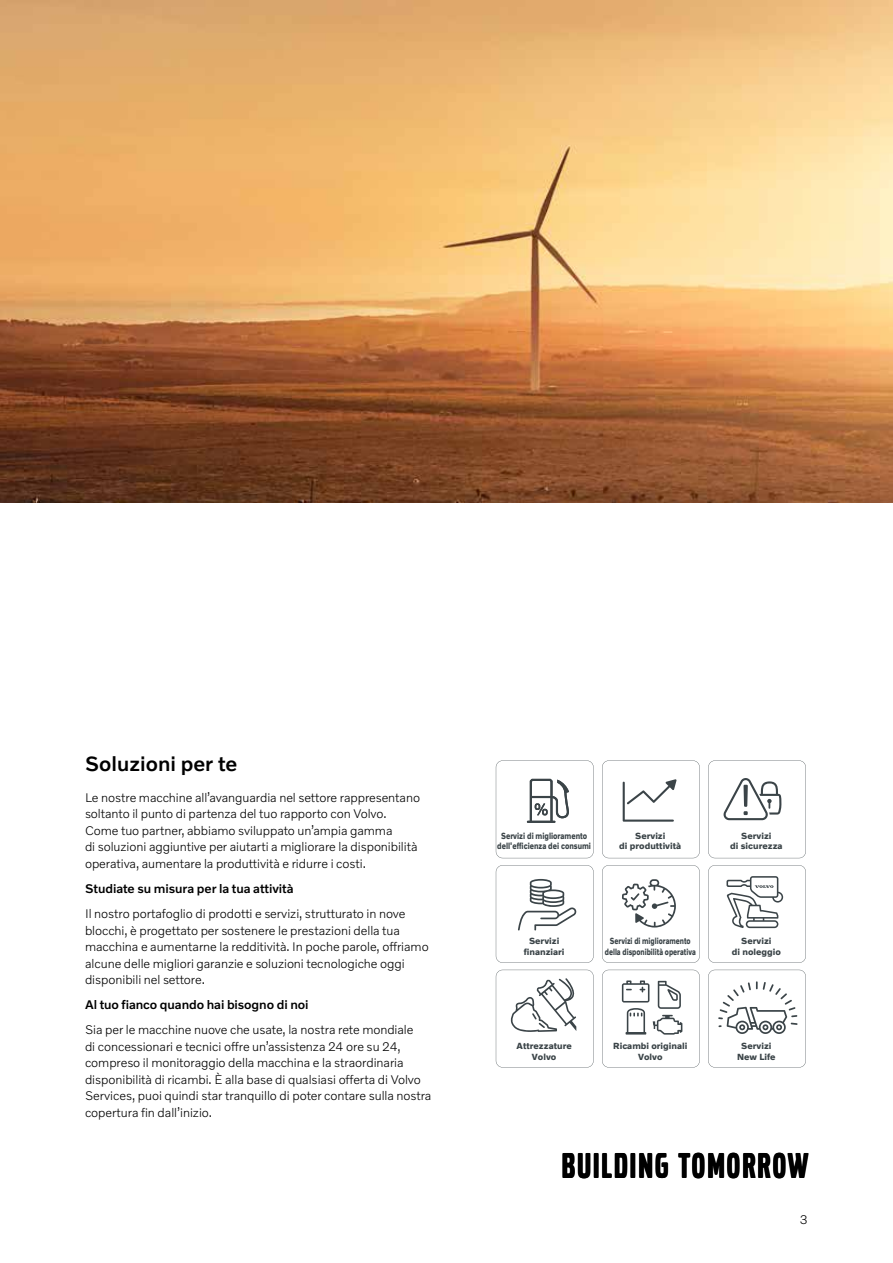
<style>
.page{position:relative;width:893px;height:1263px;background:#fff}
.page>*{position:absolute;margin:0;border:0;box-sizing:border-box;transform-origin:0 0}
.t1{font:37.5px "Volvo Broad Pro";letter-spacing:.055em;color:#000}
.t2{font:500 21px "Volvo Novum";color:#000}
.t3{font:300 12.75px/16.5px "Volvo Novum";letter-spacing:-.005em;color:#000}
.t4{font:500 12.75px "Volvo Novum";letter-spacing:-.005em;color:#000}
.t5{font:700 9px/10.9px "Volvo Novum";color:#3b4448;text-align:center}
.t6{font:700 9px/10.9px "Volvo Novum";color:#3b4448;text-align:center;scale:.75 1}
.t7{font:700 9px/10.9px "Volvo Novum";color:#3b4448;text-align:center;scale:.8 1}
</style>
<div class="page">
<img style="left:0;top:0;width:893px;height:502px">
<svg style="left:708px;top:970px;width:98px;height:97px"></svg>
<svg style="left:602px;top:970px;width:98px;height:97px"></svg>
<svg style="left:496px;top:970px;width:98px;height:97px"></svg>
<svg style="left:708px;top:865px;width:98px;height:98px"></svg>
<svg style="left:602px;top:865px;width:98px;height:98px"></svg>
<svg style="left:496px;top:865px;width:98px;height:98px"></svg>
<svg style="left:708px;top:760px;width:98px;height:98px"></svg>
<svg style="left:602px;top:760px;width:98px;height:98px"></svg>
<svg style="left:496px;top:760px;width:98px;height:98px"></svg>
<h2 class="t2" style="left:85px;top:750px;width:154px">Soluzioni per te</h2>
<p class="t3" style="left:85px;top:789px;width:337px">Le nostre macchine all’avanguardia nel settore rappresentano soltanto il punto di partenza del tuo rapporto con Volvo.<br>Come tuo partner, abbiamo sviluppato un’ampia gamma<br>di soluzioni aggiuntive per aiutarti a migliorare la disponibilità operativa, aumentare la produttività e ridurre i costi.</p>
<p class="t4" style="left:85px;top:880px;width:210px">Studiate su misura per la tua attività</p>
<p class="t3" style="left:85px;top:905px;width:345px">Il nostro portafoglio di prodotti e servizi, strutturato in nove blocchi, è progettato per sostenere le prestazioni della tua macchina e aumentarne la redditività. In poche parole, offriamo alcune delle migliori garanzie e soluzioni tecnologiche oggi disponibili nel settore.</p>
<p class="t4" style="left:85px;top:996px;width:225px">Al tuo fianco quando hai bisogno di noi</p>
<p class="t3" style="left:85px;top:1021px;width:348px">Sia per le macchine nuove che usate, la nostra rete mondiale<br>di concessionari e tecnici offre un’assistenza 24 ore su 24, compreso il monitoraggio della macchina e la straordinaria disponibilità di ricambi. È alla base di qualsiasi offerta di Volvo Services, puoi quindi star tranquillo di poter contare sulla nostra copertura fin dall’inizio.</p>
<p class="t7" style="left:497px;top:829px;width:119px">Servizi di miglioramento dell'efficienza dei consumi</p>
<p class="t5" style="left:619px;top:829px;width:63px">Servizi<br>di produttività</p>
<p class="t5" style="left:730px;top:829px;width:54px">Servizi<br>di sicurezza</p>
<p class="t5" style="left:524px;top:935px;width:42px">Servizi finanziari</p>
<p class="t6" style="left:605px;top:935px;width:123px">Servizi di miglioramento della disponibilità operativa</p>
<p class="t5" style="left:732px;top:935px;width:50px">Servizi<br>di noleggio</p>
<p class="t5" style="left:517px;top:1040px;width:57px">Attrezzature<br>Volvo</p>
<p class="t5" style="left:613px;top:1040px;width:76px">Ricambi originali<br>Volvo</p>
<p class="t5" style="left:737px;top:1040px;width:40px">Servizi<br>New Life</p>
<h1 class="t1" style="left:562px;top:1148px;width:248px">BUILDING TOMORROW</h1>
<p class="t3" style="left:800px;top:1210px;width:10px">3</p>
</div>
